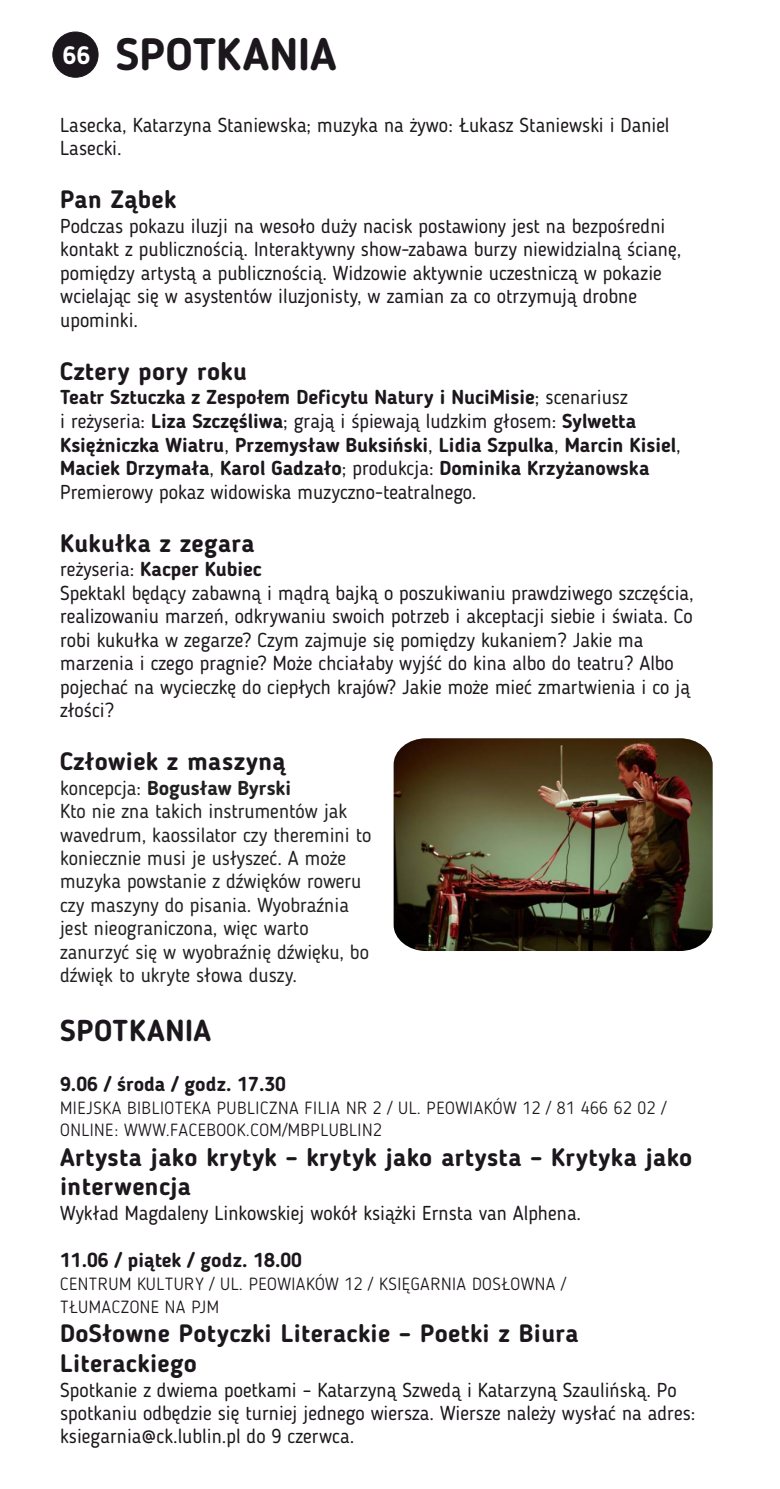
<style>
.page{position:relative;width:780px;height:1489px;background:#fff}
.page>*{position:absolute;margin:0;border:0;box-sizing:border-box;transform-origin:0 0}
.t1{font:700 45px "Blogger Sans";color:#1c171c}
.t2{font:700 30px "Blogger Sans";letter-spacing:.015em;color:#1c171c}
.t3{font:700 25px/29.5px "Blogger Sans";letter-spacing:.015em;color:#1c171c}
.t4{font:20px/23.5px "Blogger Sans";color:#1c171c}
.t5{font:700 20px/23.5px "Blogger Sans";color:#1c171c}
.t6{font:20px/23.5px "Blogger Sans";color:#212121}
.t7{font:300 17.5px/22.5px "Blogger Sans";letter-spacing:.03em;color:#1c171c}
.s1{font-size:25px;color:#fff}
.s2{font-weight:400}
.s3{font-weight:700}
</style>
<div class="page">
<div style="left:53px;top:32px;width:45px;height:45px;background:#1c171c;border:1px solid #1c171c;border-radius:50%"></div>
<img style="left:393px;top:738px;width:319px;height:212px">
<h1 class="t1" style="left:63px;top:36px;width:275px"><span class="s1">66</span> SPOTKANIA</h1>
<p class="t4" style="left:60px;top:115px;width:610px">Lasecka, Katarzyna Staniewska; muzyka na żywo: Łukasz Staniewski i Daniel<br>Lasecki.</p>
<p class="t3" style="left:60px;top:187px;width:117px">Pan Ząbek</p>
<p class="t4" style="left:60px;top:216px;width:622px">Podczas pokazu iluzji na wesoło duży nacisk postawiony jest na bezpośredni kontakt z publicznością. Interaktywny show-zabawa burzy niewidzialną ścianę, pomiędzy artystą a publicznością. Widzowie aktywnie uczestniczą w pokazie wcielając się w asystentów iluzjonisty, w zamian za co otrzymują drobne upominki.</p>
<p class="t3" style="left:60px;top:358px;width:188px">Cztery pory roku</p>
<p class="t5" style="left:60px;top:387px;width:622px">Teatr Sztuczka z Zespołem Deficytu Natury i NuciMisie<span class="s2">; scenariusz<br>i reżyseria:</span> Liza Szczęśliwa<span class="s2">; grają i śpiewają ludzkim głosem:</span> Sylwetta Księżniczka Wiatru<span class="s2">,</span> Przemysław Buksiński<span class="s2">,</span> Lidia Szpulka<span class="s2">,</span> Marcin Kisiel<span class="s2">, </span>Maciek Drzymała<span class="s2">,</span> Karol Gadzało<span class="s2">; produkcja:</span> Dominika Krzyżanowska <span class="s2">Premierowy pokaz widowiska muzyczno-teatralnego.</span></p>
<p class="t3" style="left:60px;top:530px;width:196px">Kukułka z zegara</p>
<p class="t4" style="left:60px;top:559px;width:635px">reżyseria: <span class="s3">Kacper Kubiec<br></span>Spektakl będący zabawną i mądrą bajką o poszukiwaniu prawdziwego szczęścia, realizowaniu marzeń, odkrywaniu swoich potrzeb i akceptacji siebie i świata. Co robi kukułka w zegarze? Czym zajmuje się pomiędzy kukaniem? Jakie ma marzenia i czego pragnie? Może chciałaby wyjść do kina albo do teatru? Albo pojechać na wycieczkę do ciepłych krajów? Jakie może mieć zmartwienia i co ją złości?</p>
<p class="t3" style="left:60px;top:748px;width:227px">Człowiek z maszyną</p>
<p class="t6" style="left:60px;top:777px;width:313px">koncepcja: <span class="s3">Bogusław Byrski<br></span>Kto nie zna takich instrumentów jak wavedrum, kaossilator czy theremini to koniecznie musi je usłyszeć. A może muzyka powstanie z dźwięków roweru czy maszyny do pisania. Wyobraźnia jest nieograniczona, więc warto zanurzyć się w wyobraźnię dźwięku, bo dźwięk to ukryte słowa duszy.</p>
<h2 class="t2" style="left:60px;top:1018px;width:153px">SPOTKANIA</h2>
<p class="t5" style="left:60px;top:1073px;width:227px">9.06 / środa / godz. 17.30</p>
<p class="t7" style="left:60px;top:1097px;width:607px">MIEJSKA BIBLIOTEKA PUBLICZNA FILIA NR 2 / UL. PEOWIAKÓW 12 / 81 466 62 02 /<br>ONLINE: WWW.FACEBOOK.COM/MBPLUBLIN2</p>
<p class="t3" style="left:60px;top:1144px;width:633px">Artysta jako krytyk – krytyk jako artysta – Krytyka jako interwencja</p>
<p class="t4" style="left:60px;top:1202px;width:522px">Wykład Magdaleny Linkowskiej wokół książki Ernsta van Alphena.</p>
<p class="t5" style="left:60px;top:1249px;width:243px">11.06 / piątek / godz. 18.00</p>
<p class="t7" style="left:60px;top:1274px;width:507px">CENTRUM KULTURY / UL. PEOWIAKÓW 12 / KSIĘGARNIA DOSŁOWNA /<br>TŁUMACZONE NA PJM</p>
<p class="t3" style="left:60px;top:1320px;width:520px">DoSłowne Potyczki Literackie – Poetki z Biura<br>Literackiego</p>
<p class="t4" style="left:60px;top:1379px;width:636px">Spotkanie z dwiema poetkami – Katarzyną Szwedą i Katarzyną Szaulińską. Po spotkaniu odbędzie się turniej jednego wiersza. Wiersze należy wysłać na adres: ksiegarnia@ck.lublin.pl do 9 czerwca.</p>
</div>
